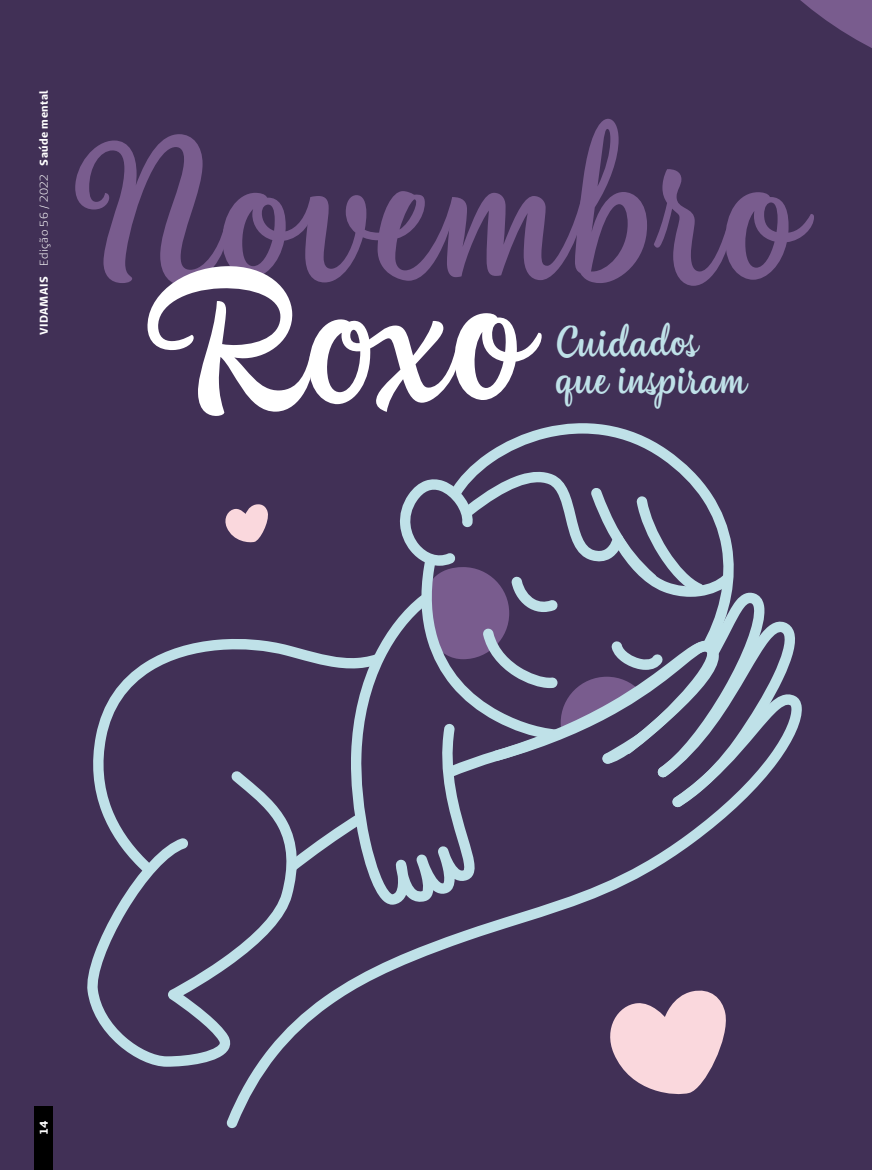
<style>
.page{position:relative;width:872px;height:1170px;background:#fff}
.page>*{position:absolute;margin:0;border:0;box-sizing:border-box;transform-origin:0 0}
.t1{font:210.75px "Unimed Brush";color:#795c8e}
.t2{font:208.65px "Unimed Brush";color:#fff}
.t3{font:44.4px/37.3px "Unimed Brush";color:#bfe1e8}
.t4{font:700 11.25px "Unimed Sans";letter-spacing:.05em;color:#fff}
.s1{font-weight:400}
</style>
<div class="page">
<div style="left:0;top:0;width:872px;height:1169px;background:#413056"></div>
<svg style="left:226px;top:697px;width:576px;height:430px"></svg>
<svg style="left:87px;top:874px;width:213px;height:192px"></svg>
<svg style="left:93px;top:639px;width:198px;height:235px"></svg>
<svg style="left:466px;top:423px;width:227px;height:48px"></svg>
<svg style="left:291px;top:471px;width:506px;height:433px"></svg>
<svg style="left:800px;top:0;width:72px;height:48px"></svg>
<svg style="left:603px;top:987px;width:127px;height:109px"></svg>
<svg style="left:225px;top:504px;width:43px;height:39px"></svg>
<div style="left:35px;top:1105px;width:18px;height:64px;background:#000"></div>
<p class="t4" style="left:36px;top:335px;width:246px;rotate:-90deg">VIDAMAIS <span class="s1">Edição 56 / 2022</span> Saúde mental</p>
<h1 class="t1" style="left:70px;top:77px;width:738px">Novembro</h1>
<h2 class="t2" style="left:139px;top:211px;width:392px;rotate:-2deg">Rox o</h2>
<h3 class="t3" style="left:555px;top:324px;width:195px">Cuidados que inspiram</h3>
<p class="t4" style="left:36px;top:1134px;width:15px;rotate:-90deg">14</p>
</div>
